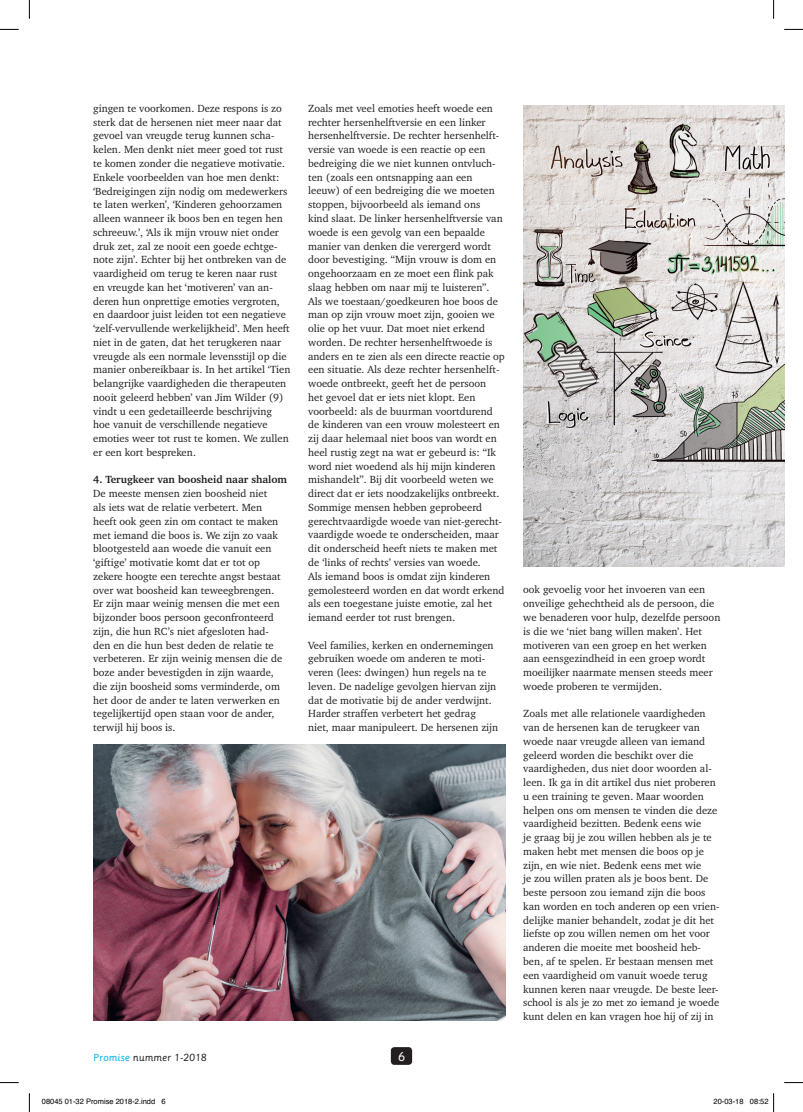
<style>
.page{position:relative;width:803px;height:1112px;background:#fff}
.page>*{position:absolute;margin:0;border:0;box-sizing:border-box;transform-origin:0 0}
.t1{font:12.5px "Sassoon Primary";color:#fff}
.t2{font:10.62px/13.8px "Charter IT Cby BT";color:#231f20}
.t3{font:700 10.62px "Charter IT Cby BT";color:#231f20}
.t4{font:10px "Sassoon Primary";color:#231f20}
.t5{font:7.5px "Helvetica";color:#000}
.s1{color:#00ade9}
</style>
<div class="page">
<div style="left:391px;top:1046px;width:21px;height:18px;background:#231f20;border-radius:4px"></div>
<img style="left:523px;top:105px;width:261px;height:461px">
<img style="left:93px;top:744px;width:412px;height:275px">
<svg style="left:0;top:29px;width:19px;height:1px"></svg>
<svg style="left:784px;top:29px;width:19px;height:1px"></svg>
<svg style="left:0;top:1082px;width:19px;height:1px"></svg>
<svg style="left:784px;top:1082px;width:19px;height:1px"></svg>
<svg style="left:29px;top:0;width:1px;height:19px"></svg>
<svg style="left:29px;top:1093px;width:1px;height:18px"></svg>
<svg style="left:773px;top:0;width:1px;height:19px"></svg>
<svg style="left:773px;top:1093px;width:1px;height:18px"></svg>
<p class="t2" style="left:93px;top:101px;width:199px">gingen te voorkomen. Deze respons is zo sterk dat de hersenen niet meer naar dat gevoel van vreugde terug kunnen scha&shy;kelen. Men denkt niet meer goed tot rust te komen zonder die negatieve motivatie.<br>Enkele voorbeelden van hoe men denkt: ‘Bedreigingen zijn nodig om medewerkers te laten werken’, ‘Kinderen gehoorzamen alleen wanneer ik boos ben en tegen hen schreeuw.’, ‘Als ik mijn vrouw niet onder druk zet, zal ze nooit een goede echtge&shy;note zijn’. Echter bij het ontbreken van de vaardigheid om terug te keren naar rust en vreugde kan het ‘motiveren’ van an&shy;deren hun onprettige emoties vergroten, en daardoor juist leiden tot een negatieve ‘zelf-vervullende werkelijkheid’. Men heeft niet in de gaten, dat het terugkeren naar vreugde als een normale levensstijl op die manier onbereikbaar is. In het artikel ‘Tien belangrijke vaardigheden die therapeuten nooit geleerd hebben’ van Jim Wilder (9) vindt u een gedetailleerde beschrijving hoe vanuit de verschillende negatieve emoties weer tot rust te komen. We zullen er een kort bespreken.</p>
<p class="t3" style="left:93px;top:473px;width:195px">4. Terugkeer van boosheid naar shalom</p>
<p class="t2" style="left:93px;top:486px;width:191px">De meeste mensen zien boosheid niet als iets wat de relatie verbetert. Men heeft ook geen zin om contact te maken met iemand die boos is. We zijn zo vaak blootgesteld aan woede die vanuit een ‘giftige’ motivatie komt dat er tot op zekere hoogte een terechte angst bestaat over wat boosheid kan teweegbrengen.<br>Er zijn maar weinig mensen die met een bijzonder boos persoon geconfronteerd zijn, die hun RC’s niet afgesloten had&shy;den en die hun best deden de relatie te verbeteren. Er zijn weinig mensen die de boze ander bevestigden in zijn waarde, die zijn boosheid soms verminderde, om het door de ander te laten verwerken en tegelijkertijd open staan voor de ander, terwijl hij boos is.</p>
<p class="t2" style="left:308px;top:101px;width:198px">Zoals met veel emoties heeft woede een rechter hersenhelftversie en een linker hersenhelftversie. De rechter hersenhelft&shy;versie van woede is een reactie op een bedreiging die we niet kunnen ontvluch&shy;ten (zoals een ontsnapping aan een leeuw) of een bedreiging die we moeten stoppen, bijvoorbeeld als iemand ons<br>kind slaat. De linker hersenhelftversie van woede is een gevolg van een bepaalde manier van denken die verergerd wordt door bevestiging. “Mijn vrouw is dom en ongehoorzaam en ze moet een flink pak slaag hebben om naar mij te luisteren”.<br>Als we toestaan/goedkeuren hoe boos de man op zijn vrouw moet zijn, gooien we olie op het vuur. Dat moet niet erkend worden. De rechter hersenhelftwoede is anders en te zien als een directe reactie op een situatie. Als deze rechter hersenhelft&shy;woede ontbreekt, geeft het de persoon<br>het gevoel dat er iets niet klopt. Een voorbeeld: als de buurman voortdurend de kinderen van een vrouw molesteert en zij daar helemaal niet boos van wordt en heel rustig zegt na wat er gebeurd is: “Ik word niet woedend als hij mijn kinderen mishandelt”. Bij dit voorbeeld weten we direct dat er iets noodzakelijks ontbreekt.<br>Sommige mensen hebben geprobeerd gerechtvaardigde woede van niet-gerecht&shy;vaardigde woede te onderscheiden, maar dit onderscheid heeft niets te maken met de ‘links of rechts’ versies van woede.<br>Als iemand boos is omdat zijn kinderen gemolesteerd worden en dat wordt erkend als een toegestane juiste emotie, zal het iemand eerder tot rust brengen.</p>
<p class="t2" style="left:308px;top:637px;width:191px">Veel families, kerken en ondernemingen gebruiken woede om anderen te moti&shy;veren (lees: dwingen) hun regels na te leven. De nadelige gevolgen hiervan zijn dat de motivatie bij de ander verdwijnt.<br>Harder straffen verbetert het gedrag niet, maar manipuleert. De hersenen zijn</p>
<p class="t4" style="left:93px;top:1051px;width:115px"><span class="s1">Promise</span> nummer 1-2018</p>
<p class="t1" style="left:398px;top:1048px;width:9px">6</p>
<p class="t2" style="left:523px;top:582px;width:199px">ook gevoelig voor het invoeren van een onveilige gehechtheid als de persoon, die we benaderen voor hulp, dezelfde persoon is die we ‘niet bang willen maken’. Het motiveren van een groep en het werken aan eensgezindheid in een groep wordt moeilijker naarmate mensen steeds meer woede proberen te vermijden.</p>
<p class="t2" style="left:523px;top:706px;width:198px">Zoals met alle relationele vaardigheden van de hersenen kan de terugkeer van woede naar vreugde alleen van iemand geleerd worden die beschikt over die vaardigheden, dus niet door woorden al&shy;leen. Ik ga in dit artikel dus niet proberen u een training te geven. Maar woorden helpen ons om mensen te vinden die deze vaardigheid bezitten. Bedenk eens wie<br>je graag bij je zou willen hebben als je te maken hebt met mensen die boos op je zijn, en wie niet. Bedenk eens met wie<br>je zou willen praten als je boos bent. De beste persoon zou iemand zijn die boos kan worden en toch anderen op een vrien&shy;delijke manier behandelt, zodat je dit het liefste op zou willen nemen om het voor anderen die moeite met boosheid heb&shy;ben, af te spelen. Er bestaan mensen met een vaardigheid om vanuit woede terug kunnen keren naar vreugde. De beste leer&shy;school is als je zo met zo iemand je woede kunt delen en kan vragen hoe hij of zij in</p>
<p class="t5" style="left:42px;top:1095px;width:125px">08045 01-32 Promise 2018-2.indd 6</p>
<p class="t5" style="left:713px;top:1095px;width:57px">20-03-18 08:52</p>
</div>
